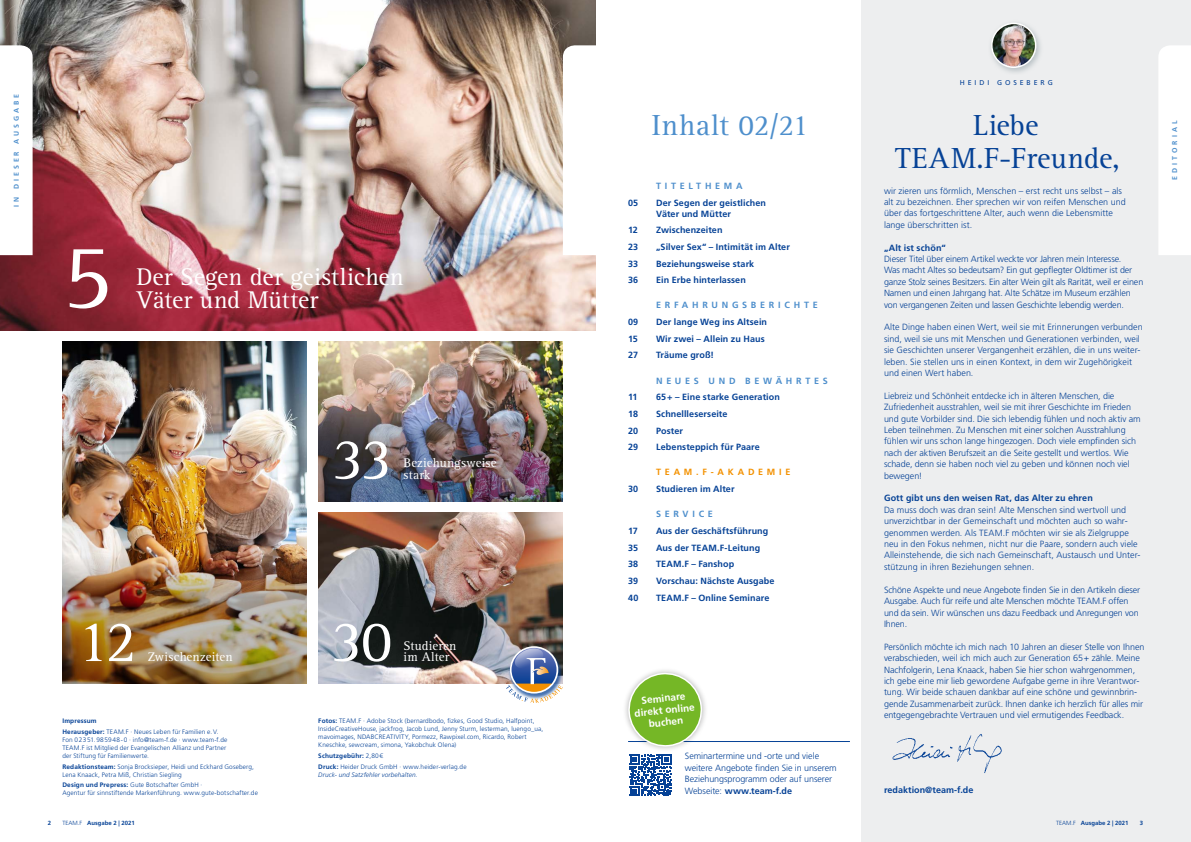
<style>
.page{position:relative;width:1191px;height:842px;background:#fff}
.page>*{position:absolute;margin:0;border:0;box-sizing:border-box;transform-origin:0 0}
.t1{font:95px "Rotis Serif Std";color:#fff}
.t2{font:60px "Rotis Serif Std";color:#fff}
.t3{font:30px/33px "Rotis Serif Std";letter-spacing:.005em;color:#064296;text-align:center}
.t4{font:30px "Rotis Serif Std";letter-spacing:.01em;color:#4e8fcc}
.t5{font:25px/22.8px "Rotis Serif Std";letter-spacing:.005em;color:#fff}
.t6{font:13px/11.4px "Rotis Serif Std";letter-spacing:.015em;color:#fff}
.t7{font:700 10px/12px "Frutiger LT Std";color:#fff;text-align:center}
.t8{font:300 9px/11.4px "Frutiger LT Std";letter-spacing:-.005em;color:#064296}
.t9{font:700 9px/11px "Frutiger LT Std";letter-spacing:.01em;color:#064296}
.t10{font:700 9px "Frutiger LT Std";letter-spacing:.415em;color:#4e8fcc}
.t11{font:700 9px "Frutiger LT Std";letter-spacing:.415em;color:#f39100}
.t12{font:700 7px "Frutiger LT Std";letter-spacing:.425em;color:#4e8fcc}
.t13{font:7px "Frutiger LT Std";letter-spacing:.415em;color:#064296}
.t14{font:300 6.5px/8px "Frutiger LT Std";letter-spacing:.015em;color:#064296}
.t15{font:italic 300 6.5px "Frutiger LT Std";letter-spacing:.015em;color:#064296}
.t16{font:700 6px "Frutiger LT Std";color:#064296}
.s1{font-weight:700}
.s2{font-weight:300}
</style>
<div class="page">
<img style="left:0;top:0;width:595px;height:330px">
<svg style="left:563px;top:45px;width:33px;height:210px"></svg>
<img style="left:62px;top:342px;width:245px;height:194px">
<img style="left:62px;top:536px;width:245px;height:148px">
<img style="left:318px;top:342px;width:245px;height:57px">
<div style="left:861px;top:0;width:330px;height:842px;background:#edeeef"></div>
<svg style="left:0;top:45px;width:33px;height:210px"></svg>
<div style="left:987px;top:19px;width:56px;height:56px;background:#a5b0b5;opacity:.7"></div>
<img style="left:991px;top:23px;width:44px;height:44px;border-radius:22px">
<div style="left:991px;top:23px;width:45px;height:45px;border:2px solid #fff;border-radius:50%"></div>
<svg style="left:630px;top:754px;width:42px;height:42px"></svg>
<hr style="left:628px;top:741px;width:222px;height:1px;background:#064296">
<img style="left:318px;top:513px;width:245px;height:171px">
<svg style="left:506px;top:648px;width:57px;height:55px"></svg>
<img style="left:892px;top:734px;width:110px;height:39px">
<div style="left:1158px;top:45px;width:33px;height:210px;background:#fff"></div>
<div style="left:622px;top:667px;width:86px;height:85px;background:#000;opacity:.3"></div>
<svg style="left:627px;top:672px;width:76px;height:76px"></svg>
<img style="left:318px;top:399px;width:245px;height:102px">
<p class="t12" style="left:12px;top:207px;width:114px;rotate:-90deg">IN DIESER AUSGABE</p>
<h1 class="t1" style="left:62px;top:222px;width:51px">5</h1>
<h3 class="t5" style="left:136px;top:266px;width:269px">Der Segen der geistlichen<br>Väter und Mütter</h3>
<h2 class="t2" style="left:332px;top:424px;width:61px">33</h2>
<h3 class="t6" style="left:403px;top:458px;width:94px">Beziehungsweise stark</h3>
<h2 class="t2" style="left:77px;top:607px;width:61px">12</h2>
<h3 class="t6" style="left:148px;top:651px;width:86px">Zwischenzeiten</h3>
<p class="t14" style="left:62px;top:715px;width:158px;line-height:10.8px"><span class="s1">Impressum<br>Herausgeber:</span> TEAM.F · Neues Leben für Familien e.V.</p>
<p class="t14" style="left:62px;top:736px;width:166px">Fon 02351.985948-0 · info@team-f.de · www.team-f.de<br>TEAM.F ist Mitglied der Evangelischen Allianz und Partner der Stiftung für Familienwerte.</p>
<p class="t14" style="left:62px;top:762px;width:193px"><span class="s1">Redaktionsteam:</span> Sonja Brocksieper, Heidi und Eckhard Goseberg,<br>Lena Knaack, Petra Miß, Christian Siegling</p>
<p class="t14" style="left:62px;top:781px;width:197px"><span class="s1">Design und Prepress:</span> Gute Botschafter GmbH ·<br>Agentur für sinnstiftende Markenführung. www.gute-botschafter.de</p>
<h2 class="t2" style="left:331px;top:607px;width:62px">30</h2>
<h3 class="t6" style="left:403px;top:640px;width:54px">Studieren im Alter</h3>
<p class="t14" style="left:318px;top:717px;width:227px"><span class="s1">Fotos:</span> TEAM.F · Adobe Stock (bernardbodo, fizkes, Good Studio, Halfpoint, InsideCreativeHouse, jackfrog, Jacob Lund, Jenny Sturm, lesterman, luengo_ua, mavoimages, NDABCREATIVITY, Pormezz, Rawpixel.com, Ricardo, Robert Kneschke, sewcream, simona, Yakobchuk Olena)</p>
<p class="t14" style="left:318px;top:750px;width:150px;line-height:10.8px"><span class="s1">Schutzgebühr:</span> 2,80€<br><span class="s1">Druck:</span> Heider Druck GmbH · www.heider-verlag.de</p>
<p class="t15" style="left:318px;top:771px;width:101px">Druck- und Satzfehler vorbehalten.</p>
<h3 class="t4" style="left:651px;top:108px;width:158px">Inhalt 02/21</h3>
<p class="t10" style="left:656px;top:180px;width:88px">TITELTHEMA</p>
<p class="t9" style="left:628px;top:197px;width:12px">05</p>
<p class="t9" style="left:656px;top:197px;width:111px">Der Segen der geistlichen<br>Väter und Mütter</p>
<p class="t9" style="left:628px;top:225px;width:11px">12</p>
<p class="t9" style="left:656px;top:225px;width:68px">Zwischenzeiten</p>
<p class="t9" style="left:628px;top:241px;width:12px">23</p>
<p class="t9" style="left:656px;top:241px;width:135px">„Silver Sex“ – Intimität im Alter</p>
<p class="t9" style="left:628px;top:258px;width:12px">33</p>
<p class="t9" style="left:656px;top:258px;width:100px">Beziehungsweise stark</p>
<p class="t9" style="left:628px;top:275px;width:12px">36</p>
<p class="t9" style="left:656px;top:275px;width:91px">Ein Erbe hinterlassen</p>
<p class="t10" style="left:656px;top:300px;width:163px">ERFAHRUNGSBERICHTE</p>
<p class="t9" style="left:628px;top:317px;width:12px">09</p>
<p class="t9" style="left:656px;top:317px;width:112px">Der lange Weg ins Altsein</p>
<p class="t9" style="left:628px;top:333px;width:11px">15</p>
<p class="t9" style="left:656px;top:333px;width:110px">Wir zwei – Allein zu Haus</p>
<p class="t9" style="left:628px;top:350px;width:11px">27</p>
<p class="t9" style="left:656px;top:350px;width:59px">Träume groß!</p>
<p class="t10" style="left:656px;top:375px;width:173px">NEUES UND BEWÄHRTES</p>
<p class="t9" style="left:628px;top:392px;width:11px">11</p>
<p class="t9" style="left:656px;top:392px;width:125px">65+ – Eine starke Generation</p>
<p class="t9" style="left:628px;top:408px;width:11px">18</p>
<p class="t9" style="left:656px;top:408px;width:73px">Schnellleserseite</p>
<p class="t9" style="left:628px;top:425px;width:12px">20</p>
<p class="t9" style="left:656px;top:425px;width:28px">Poster</p>
<p class="t9" style="left:628px;top:442px;width:12px">29</p>
<p class="t9" style="left:656px;top:442px;width:105px">Lebensteppich für Paare</p>
<p class="t11" style="left:656px;top:467px;width:136px">TEAM.F-AKADEMIE</p>
<p class="t9" style="left:628px;top:484px;width:12px">30</p>
<p class="t9" style="left:656px;top:484px;width:80px">Studieren im Alter</p>
<p class="t10" style="left:656px;top:509px;width:58px">SERVICE</p>
<p class="t9" style="left:628px;top:525px;width:11px">17</p>
<p class="t9" style="left:656px;top:525px;width:114px">Aus der Geschäftsführung</p>
<p class="t9" style="left:628px;top:542px;width:12px">35</p>
<p class="t9" style="left:656px;top:542px;width:106px">Aus der TEAM.F-Leitung</p>
<p class="t9" style="left:628px;top:559px;width:12px">38</p>
<p class="t9" style="left:656px;top:559px;width:80px">TEAM.F – Fanshop</p>
<p class="t9" style="left:628px;top:575px;width:12px">39</p>
<p class="t9" style="left:656px;top:575px;width:120px">Vorschau: Nächste Ausgabe</p>
<p class="t9" style="left:628px;top:592px;width:12px">40</p>
<p class="t9" style="left:656px;top:592px;width:115px">TEAM.F – Online Seminare</p>
<p class="t7" style="left:633px;top:695px;width:62px;rotate:-6deg">Seminare direkt online buchen</p>
<p class="t8" style="left:685px;top:751px;width:153px">Seminartermine und -orte und viele weitere Angebote finden Sie in unserem Beziehungsprogramm oder auf unserer Webseite: <span class="s1">www.team-f.de</span></p>
<p class="t13" style="left:960px;top:78px;width:94px">HEIDI GOSEBERG</p>
<h3 class="t3" style="left:895px;top:109px;width:226px">Liebe<br>TEAM.F-Freunde,</h3>
<p class="t12" style="left:1170px;top:180px;width:60px;rotate:-90deg">EDITORIAL</p>
<p class="t8" style="left:884px;top:185px;width:243px">wir zieren uns förmlich, Menschen – erst recht uns selbst – als alt zu bezeichnen. Eher sprechen wir von reifen Menschen und über das fortgeschrittene Alter, auch wenn die Lebensmitte lange überschritten ist.</p>
<p class="t9" style="left:884px;top:242px;width:63px">„Alt ist schön“</p>
<p class="t8" style="left:884px;top:253px;width:261px">Dieser Titel über einem Artikel weckte vor Jahren mein Interesse.<br>Was macht Altes so bedeutsam? Ein gut gepflegter Oldtimer ist der ganze Stolz seines Besitzers. Ein alter Wein gilt als Rarität, weil er einen Namen und einen Jahrgang hat. Alte Schätze im Museum erzählen von vergangenen Zeiten und lassen Geschichte lebendig werden.</p>
<p class="t8" style="left:884px;top:322px;width:260px">Alte Dinge haben einen Wert, weil sie mit Erinnerungen verbunden sind, weil sie uns mit Menschen und Generationen verbinden, weil sie Geschichten unserer Vergangenheit erzählen, die in uns weiter&shy;leben. Sie stellen uns in einen Kontext, in dem wir Zugehörigkeit und einen Wert haben.</p>
<p class="t8" style="left:884px;top:390px;width:258px">Liebreiz und Schönheit entdecke ich in älteren Menschen, die Zufriedenheit ausstrahlen, weil sie mit ihrer Geschichte im Frieden und gute Vorbilder sind. Die sich lebendig fühlen und noch aktiv am Leben teilnehmen. Zu Menschen mit einer solchen Ausstrahlung fühlen wir uns schon lange hingezogen. Doch viele empfinden sich nach der aktiven Berufszeit an die Seite gestellt und wertlos. Wie schade, denn sie haben noch viel zu geben und können noch viel bewegen!</p>
<p class="t9" style="left:884px;top:493px;width:210px">Gott gibt uns den weisen Rat, das Alter zu ehren</p>
<p class="t8" style="left:884px;top:504px;width:258px">Da muss doch was dran sein! Alte Menschen sind wertvoll und unverzichtbar in der Gemeinschaft und möchten auch so wahr&shy;genommen werden. Als TEAM.F möchten wir sie als Zielgruppe neu in den Fokus nehmen, nicht nur die Paare, sondern auch viele Alleinstehende, die sich nach Gemeinschaft, Austausch und Unter&shy;stützung in ihren Beziehungen sehnen.</p>
<p class="t8" style="left:884px;top:584px;width:258px">Schöne Aspekte und neue Angebote finden Sie in den Artikeln dieser Ausgabe. Auch für reife und alte Menschen möchte TEAM.F offen und da sein. Wir wünschen uns dazu Feedback und Anregungen von Ihnen.</p>
<p class="t8" style="left:884px;top:641px;width:262px">Persönlich möchte ich mich nach 10 Jahren an dieser Stelle von Ihnen verabschieden, weil ich mich auch zur Generation 65+ zähle. Meine Nachfolgerin, Lena Knaack, haben Sie hier schon wahrgenommen, ich gebe eine mir lieb gewordene Aufgabe gerne in ihre Verantwor&shy;tung. Wir beide schauen dankbar auf eine schöne und gewinnbrin&shy;gende Zusammenarbeit zurück. Ihnen danke ich herzlich für alles mir entgegengebrachte Vertrauen und viel ermutigendes Feedback.</p>
<p class="t9" style="left:884px;top:785px;width:91px">redaktion@team-f.de</p>
<p class="t16" style="left:48px;top:819px;width:5px">2</p>
<p class="t16" style="left:62px;top:819px;width:74px"><span class="s2">TEAM.F</span> Ausgabe 2 | 2021</p>
<p class="t16" style="left:1140px;top:819px;width:5px">3</p>
<p class="t16" style="left:1056px;top:819px;width:74px"><span class="s2">TEAM.F</span> Ausgabe 2 | 2021</p>
</div>
